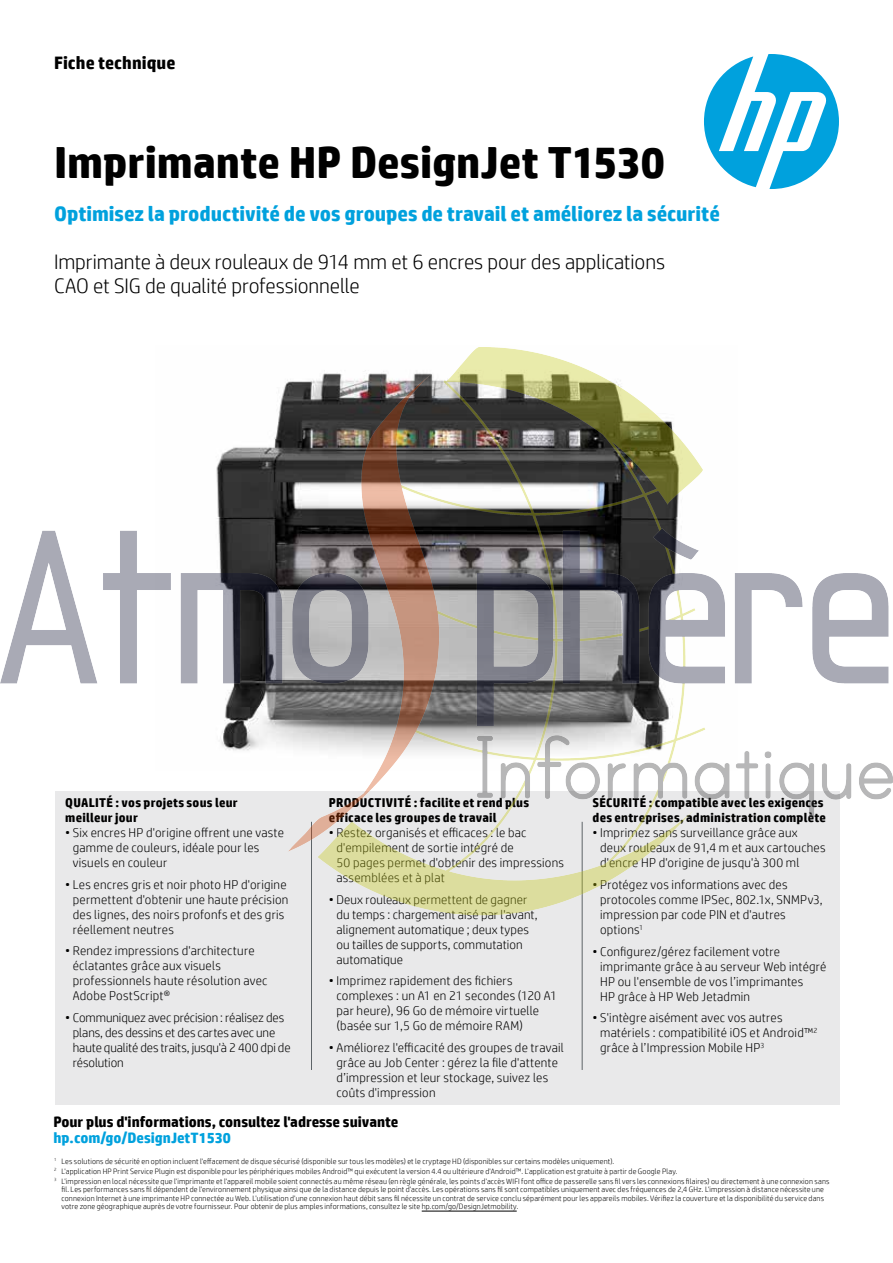
<style>
.page{position:relative;width:893px;height:1263px;background:#fff}
.page>*{position:absolute;margin:0;border:0;box-sizing:border-box;transform-origin:0 0}
.t1{font:700 45px "HP Simplified";color:#000}
.t2{font:300 21px/24px "HP Simplified";letter-spacing:-.005em;color:#000}
.t3{font:700 21px "HP Simplified";letter-spacing:-.005em;color:#00a1dd}
.t4{font:700 18px "HP Simplified";color:#000}
.t5{font:700 15px "HP Simplified";color:#000}
.t6{font:700 15px "HP Simplified";color:#00a1dd}
.t7{font:300 12.75px/15px "HP Simplified";letter-spacing:.015em;color:#000}
.t8{font:700 12.75px/15px "HP Simplified";letter-spacing:.02em;color:#000}
.t9{font:300 12.75px/15px "HP Simplified";letter-spacing:-.005em;color:#000}
.t10{font:300 7.8px/10.2px "HP Simplified";letter-spacing:.02em;color:#000}
</style>
<div class="page">
<svg style="left:704px;top:54px;width:135px;height:135px"></svg>
<hr style="left:422px;top:1211px;width:95px;height:1px;background:#000">
<div style="left:55px;top:791px;width:784px;height:313px;background:#e6e7e8"></div>
<hr style="left:311px;top:822px;width:1px;height:248px;background:#5e6468">
<hr style="left:582px;top:822px;width:1px;height:248px;background:#5e6468">
<img style="left:0;top:348px;width:893px;height:567px">
<h3 class="t4" style="left:54px;top:51px;width:123px">Fiche technique</h3>
<h1 class="t1" style="left:54px;top:133px;width:612px">Imprimante HP DesignJet T1530</h1>
<h2 class="t3" style="left:54px;top:200px;width:667px">Optimisez la productivité de vos groupes de travail et améliorez la sécurité</h2>
<h2 class="t2" style="left:54px;top:249px;width:613px">Imprimante à deux rouleaux de 914 mm et 6 encres pour des applications<br>CAO et SIG de qualité professionnelle</h2>
<p class="t8" style="left:65px;top:795px;width:174px">QUALITÉ : vos projets sous leur meilleur jour</p>
<p class="t7" style="left:73px;top:825px;width:213px;text-indent:-8px">• Six encres HP d'origine offrent une vaste gamme de couleurs, idéale pour les visuels en couleur</p>
<p class="t7" style="left:73px;top:877px;width:217px;text-indent:-8px">• Les encres gris et noir photo HP d'origine permettent d'obtenir une haute précision des lignes, des noirs profonfs et des gris réellement neutres</p>
<p class="t7" style="left:73px;top:943px;width:196px;text-indent:-8px">• Rendez impressions d'architecture éclatantes grâce aux visuels professionnels haute résolution avec<br>Adobe PostScript®</p>
<p class="t9" style="left:73px;top:1010px;width:219px;text-indent:-8px">• Communiquez avec précision : réalisez des plans, des dessins et des cartes avec une haute qualité des traits, jusqu'à 2 400 dpi de résolution</p>
<p class="t8" style="left:329px;top:795px;width:202px">PRODUCTIVITÉ : facilite et rend plus efficace les groupes de travail</p>
<p class="t7" style="left:336px;top:825px;width:229px;text-indent:-8px">• Restez organisés et efficaces : le bac d'empilement de sortie intégré de<br>50 pages permet d'obtenir des impressions assemblées et à plat</p>
<p class="t7" style="left:336px;top:891px;width:203px;text-indent:-8px">• Deux rouleaux permettent de gagner du temps : chargement aisé par l'avant, alignement automatique ; deux types ou tailles de supports, commutation automatique</p>
<p class="t7" style="left:336px;top:973px;width:222px;text-indent:-8px">• Imprimez rapidement des fichiers complexes : un A1 en 21 secondes (120 A1 par heure), 96 Go de mémoire virtuelle (basée sur 1,5 Go de mémoire RAM)</p>
<p class="t7" style="left:336px;top:1040px;width:229px;text-indent:-8px">• Améliorez l'efficacité des groupes de travail grâce au Job Center : gérez la file d'attente d’impression et leur stockage, suivez les coûts d'impression</p>
<p class="t5" style="left:53px;top:1112px;width:347px">Pour plus d'informations, consultez l'adresse suivante</p>
<p class="t6" style="left:53px;top:1128px;width:179px">hp.com/go/DesignJetT1530</p>
<p class="t8" style="left:593px;top:795px;width:235px">SÉCURITÉ : compatible avec les exigences des entreprises, administration complète</p>
<p class="t7" style="left:600px;top:825px;width:227px;text-indent:-8px">• Imprimez sans surveillance grâce aux deux rouleaux de 91,4 m et aux cartouches d'encre HP d'origine de jusqu'à 300 ml</p>
<p class="t7" style="left:600px;top:876px;width:224px;text-indent:-8px">• Protégez vos informations avec des protocoles comme IPSec, 802.1x, SNMPv3, impression par code PIN et d'autres options<sup>1</sup></p>
<p class="t7" style="left:600px;top:943px;width:228px;text-indent:-8px">• Configurez/gérez facilement votre imprimante grâce à au serveur Web intégré HP ou l'ensemble de vos l’imprimantes<br>HP grâce à HP Web Jetadmin</p>
<p class="t7" style="left:600px;top:1010px;width:219px;text-indent:-8px">• S'intègre aisément avec vos autres matériels : compatibilité iOS et Android™<sup>2 </sup>grâce à l’Impression Mobile HP<sup>3</sup></p>
<p class="t10" style="left:54px;top:1156px;width:777px"><sup>1</sup> Les solutions de sécurité en option incluent l'effacement de disque sécurisé (disponible sur tous les modèles) et le cryptage HD (disponibles sur certains modèles uniquement).<br><sup>2</sup> L'application HP Print Service Plugin est disponible pour les périphériques mobiles Android™ qui exécutent la version 4.4 ou ultérieure d'Android™. L'application est gratuite à partir de Google Play.<br><sup>3</sup> L'impression en local nécessite que l'imprimante et l'appareil mobile soient connectés au même réseau (en règle générale, les points d'accès WIFI font office de passerelle sans fil vers les connexions filaires) ou directement à une connexion sans</p>
<p class="t10" style="left:62px;top:1185px;width:764px;line-height:8.2px;text-align:justify">fil. Les performances sans fil dépendent de l'environnement physique ainsi que de la distance depuis le point d'accès. Les opérations sans fil sont compatibles uniquement avec des fréquences de 2,4 GHz. L'impression à distance nécessite une connexion Internet à une imprimante HP connectée au Web. L'utilisation d'une connexion haut débit sans fil nécessite un contrat de service conclu séparément pour les appareils mobiles. Vérifiez la couverture et la disponibilité du service dans votre zone géographique auprès de votre fournisseur. Pour obtenir de plus amples informations, consultez le site hp.com/go/DesignJetmobility.</p>
</div>
